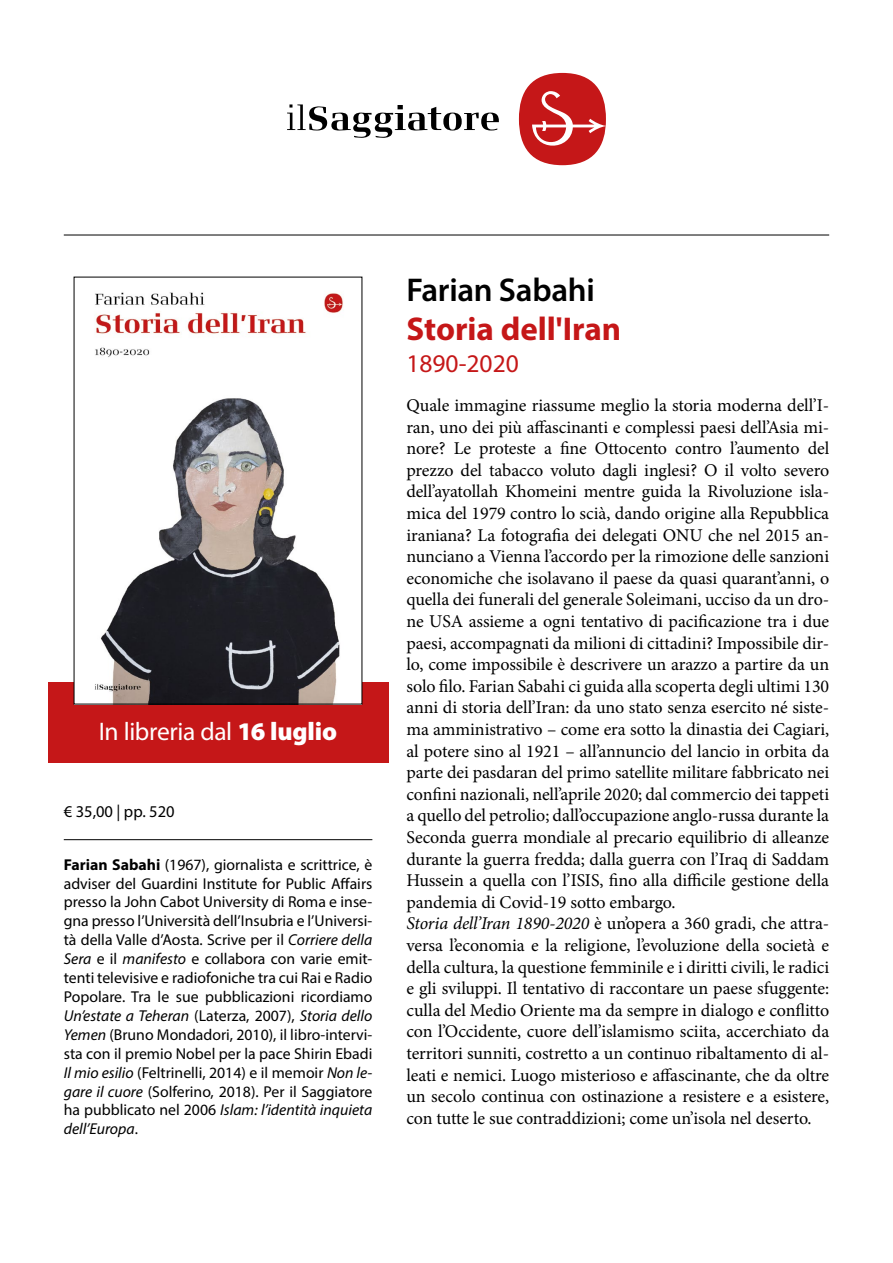
<style>
.page{position:relative;width:893px;height:1263px;background:#fff}
.page>*{position:absolute;margin:0;border:0;box-sizing:border-box;transform-origin:0 0}
.t1{font:700 33px "Myriad Pro";color:#c51718}
.t2{font:600 33px "Myriad Pro";letter-spacing:-.01em;color:#000}
.t3{font:25.5px "Myriad Pro";letter-spacing:-.015em;color:#fff}
.t4{font:25.5px "Myriad Pro";color:#c51718}
.t5{font:18px/21.6px "Minion Pro";letter-spacing:-.005em;color:#000}
.t6{font:16.5px "Myriad Pro";color:#000}
.t7{font:15.75px/18.9px "Myriad Pro";color:#000;text-align:justify}
.s1{font-weight:900}
.s2{font-weight:700}
.s3{font-style:italic}
</style>
<div class="page">
<div style="left:48px;top:682px;width:340px;height:80px;background:#c51718"></div>
<hr style="left:64px;top:235px;width:765px;height:1px;background:#000">
<img style="left:76px;top:292px;width:284px;height:410px">
<hr style="left:64px;top:839px;width:308px;height:1px;background:#000">
<svg style="left:287px;top:104px;width:212px;height:34px"></svg>
<div style="left:519px;top:73px;width:87px;height:92px;background:#c51718;border-radius:50%"></div>
<svg style="left:532px;top:91px;width:74px;height:62px"></svg>
<h2 class="t3" style="left:99px;top:716px;width:240px">In libreria dal <span class="s1">16 luglio</span></h2>
<p class="t6" style="left:64px;top:801px;width:112px">€ 35,00 | pp. 520</p>
<p class="t7" style="left:64px;top:855px;width:310px"><span class="s2">Farian Sabahi</span> (1967), giornalista e scrittrice, è adviser del Guardini Institute for Public Affairs presso la John Cabot University di Roma e inse&shy;gna presso l’Università dell’Insubria e l’Universi&shy;tà della Valle d’Aosta. Scrive per il <span class="s3">Corriere della Sera</span> e il <span class="s3">manifesto</span> e collabora con varie emit&shy;tenti televisive e radiofoniche tra cui Rai e Radio Popolare. Tra le sue pubblicazioni ricordiamo <span class="s3">Un’estate a Teheran</span> (Laterza, 2007), <span class="s3">Storia dello Yemen</span> (Bruno Mondadori, 2010), il libro-intervi&shy;sta con il premio Nobel per la pace Shirin Ebadi <span class="s3">Il mio esilio</span> (Feltrinelli, 2014) e il memoir <span class="s3">Non le&shy;gare il cuore</span> (Solferino, 2018). Per il Saggiatore ha pubblicato nel 2006 <span class="s3">Islam: l’identità inquieta dell’Europa</span>.</p>
<h1 class="t2" style="left:406px;top:269px;width:190px">Farian Sabahi</h1>
<h1 class="t1" style="left:406px;top:307px;width:216px">Storia dell'Iran</h1>
<h2 class="t4" style="left:406px;top:348px;width:114px">1890-2020</h2>
<p class="t5" style="left:406px;top:394px;width:424px">Quale immagine riassume meglio la storia moderna dell’I&shy;ran, uno dei più affascinanti e complessi paesi dell’Asia mi&shy;nore? Le proteste a fine Ottocento contro l’aumento del prezzo del tabacco voluto dagli inglesi? O il volto severo dell’ayatollah Khomeini mentre guida la Rivoluzione isla&shy;mica del 1979 contro lo scià, dando origine alla Repubblica iraniana? La fotografia dei delegati ONU che nel 2015 an&shy;nunciano a Vienna l’accordo per la rimozione delle sanzioni economiche che isolavano il paese da quasi quarant’anni, o quella dei funerali del generale Soleimani, ucciso da un dro&shy;ne USA assieme a ogni tentativo di pacificazione tra i due paesi, accompagnati da milioni di cittadini? Impossibile dir&shy;lo, come impossibile è descrivere un arazzo a partire da un solo filo. Farian Sabahi ci guida alla scoperta degli ultimi 130 anni di storia dell’Iran: da uno stato senza esercito né siste&shy;ma amministrativo – come era sotto la dinastia dei Cagiari, al potere sino al 1921 – all’annuncio del lancio in orbita da parte dei pasdaran del primo satellite militare fabbricato nei confini nazionali, nell’aprile 2020; dal commercio dei tappeti a quello del petrolio; dall’occupazione anglo-russa durante la Seconda guerra mondiale al precario equilibrio di alleanze durante la guerra fredda; dalla guerra con l’Iraq di Saddam Hussein a quella con l’ISIS, fino alla difficile gestione della pandemia di Covid-19 sotto embargo.<br><span class="s3">Storia dell’Iran 1890-2020</span> è un’opera a 360 gradi, che attra&shy;versa l’economia e la religione, l’evoluzione della società e della cultura, la questione femminile e i diritti civili, le radici e gli sviluppi. Il tentativo di raccontare un paese sfuggente: culla del Medio Oriente ma da sempre in dialogo e conflitto con l’Occidente, cuore dell’islamismo sciita, accerchiato da territori sunniti, costretto a un continuo ribaltamento di al&shy;leati e nemici. Luogo misterioso e affascinante, che da oltre un secolo continua con ostinazione a resistere e a esistere, con tutte le sue contraddizioni; come un’isola nel deserto.</p>
</div>
